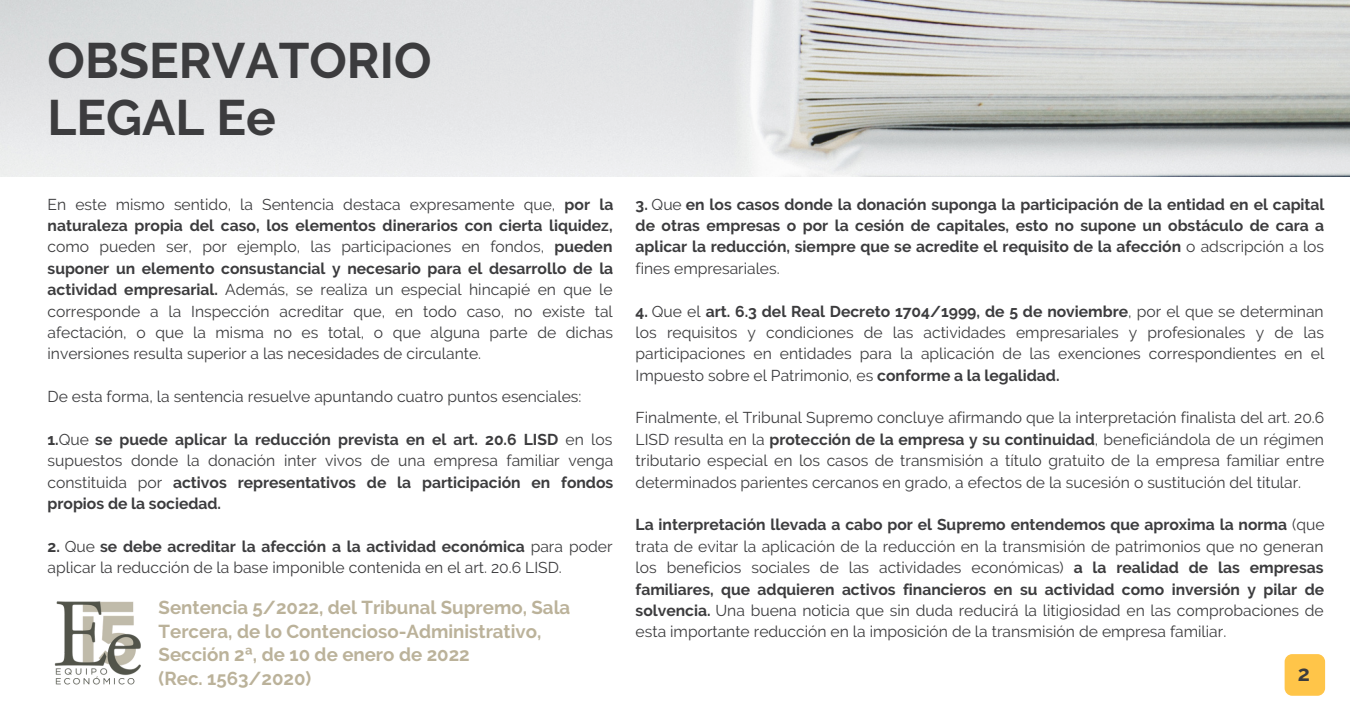
<style>
.page{position:relative;width:1350px;height:706px;background:#fff}
.page>*{position:absolute;margin:0;border:0;box-sizing:border-box;transform-origin:0 0}
.t1{font:700 49.65px/57.3px "Raleway";color:#3c3c3e}
.t2{font:700 21.45px "Raleway";color:#3c3c3e}
.t3{font:700 18.75px/23.7px "Raleway";color:#bbb29a}
.t4{font:15.6px/21.3px "Raleway";color:#3c3c3e;text-align:justify}
.t5{font:700 15.6px/21.3px "Raleway";color:#3c3c3e;text-align:justify}
.s1{font-weight:700}
.s2{font-weight:400}
</style>
<div class="page">
<img style="left:0;top:0;width:1350px;height:176px">
<div style="left:1285px;top:654px;width:40px;height:41px;background:#ffc549;border-radius:8px"></div>
<img style="left:54px;top:601px;width:87px;height:84px">
<p class="t1" style="left:48px;top:32px;width:386px">OBSERVATORIO<br>LEGAL Ee</p>
<p class="t4" style="left:48px;top:193px;width:567px">En este mismo sentido, la Sentencia destaca expresamente que, <span class="s1">por la naturaleza propia del caso, los elementos dinerarios con cierta liquidez, </span>como pueden ser, por ejemplo, las participaciones en fondos, <span class="s1">pueden suponer un elemento consustancial y necesario para el desarrollo de la actividad empresarial.</span> Además, se realiza un especial hincapié en que le corresponde a la Inspección acreditar que, en todo caso, no existe tal afectación, o que la misma no es total, o que alguna parte de dichas inversiones resulta superior a las necesidades de circulante.</p>
<p class="t4" style="left:48px;top:386px;width:535px">De esta forma, la sentencia resuelve apuntando cuatro puntos esenciales:</p>
<p class="t5" style="left:48px;top:428px;width:567px">1.<span class="s2">Que</span> se puede aplicar la reducción prevista en el art. 20.6 LISD <span class="s2">en los supuestos donde la donación inter vivos de una empresa familiar venga constituida por</span> activos representativos de la participación en fondos propios de la sociedad.</p>
<p class="t4" style="left:48px;top:535px;width:567px"><span class="s1">2.</span> Que <span class="s1">se debe acreditar la afección a la actividad económica</span> para poder aplicar la reducción de la base imponible contenida en el art. 20.6 LISD.</p>
<p class="t3" style="left:159px;top:595px;width:413px">Sentencia 5/2022, del Tribunal Supremo, Sala<br>Tercera, de lo Contencioso-Administrativo,<br>Sección 2ª, de 10 de enero de 2022</p>
<p class="t3" style="left:159px;top:666px;width:154px">(Rec. 1563/2020)</p>
<p class="t5" style="left:636px;top:193px;width:691px">3. <span class="s2">Que</span> en los casos donde la donación suponga la participación de la entidad en el capital de otras empresas o por la cesión de capitales, esto no supone un obstáculo de cara a aplicar la reducción, siempre que se acredite el requisito de la afección <span class="s2">o adscripción a los fines empresariales.</span></p>
<p class="t4" style="left:636px;top:300px;width:690px"><span class="s1">4.</span> Que el <span class="s1">art. 6.3 del Real Decreto 1704/1999, de 5 de noviembre</span>, por el que se determinan los requisitos y condiciones de las actividades empresariales y profesionales y de las participaciones en entidades para la aplicación de las exenciones correspondientes en el Impuesto sobre el Patrimonio, es <span class="s1">conforme a la legalidad.</span></p>
<p class="t4" style="left:636px;top:407px;width:690px">Finalmente, el Tribunal Supremo concluye afirmando que la interpretación finalista del art. 20.6<br>LISD resulta en la <span class="s1">protección de la empresa y su continuidad</span>, beneficiándola de un régimen tributario especial en los casos de transmisión a título gratuito de la empresa familiar entre determinados parientes cercanos en grado, a efectos de la sucesión o sustitución del titular.</p>
<p class="t4" style="left:636px;top:514px;width:691px"><span class="s1">La interpretación llevada a cabo por el Supremo entendemos que aproxima la norma</span> (que trata de evitar la aplicación de la reducción en la transmisión de patrimonios que no generan los beneficios sociales de las actividades económicas) <span class="s1">a la realidad de las empresas familiares, que adquieren activos financieros en su actividad como inversión y pilar de solvencia.</span> Una buena noticia que sin duda reducirá la litigiosidad en las comprobaciones de esta importante reducción en la imposición de la transmisión de empresa familiar.</p>
<p class="t2" style="left:1298px;top:660px;width:14px">2</p>
</div>
